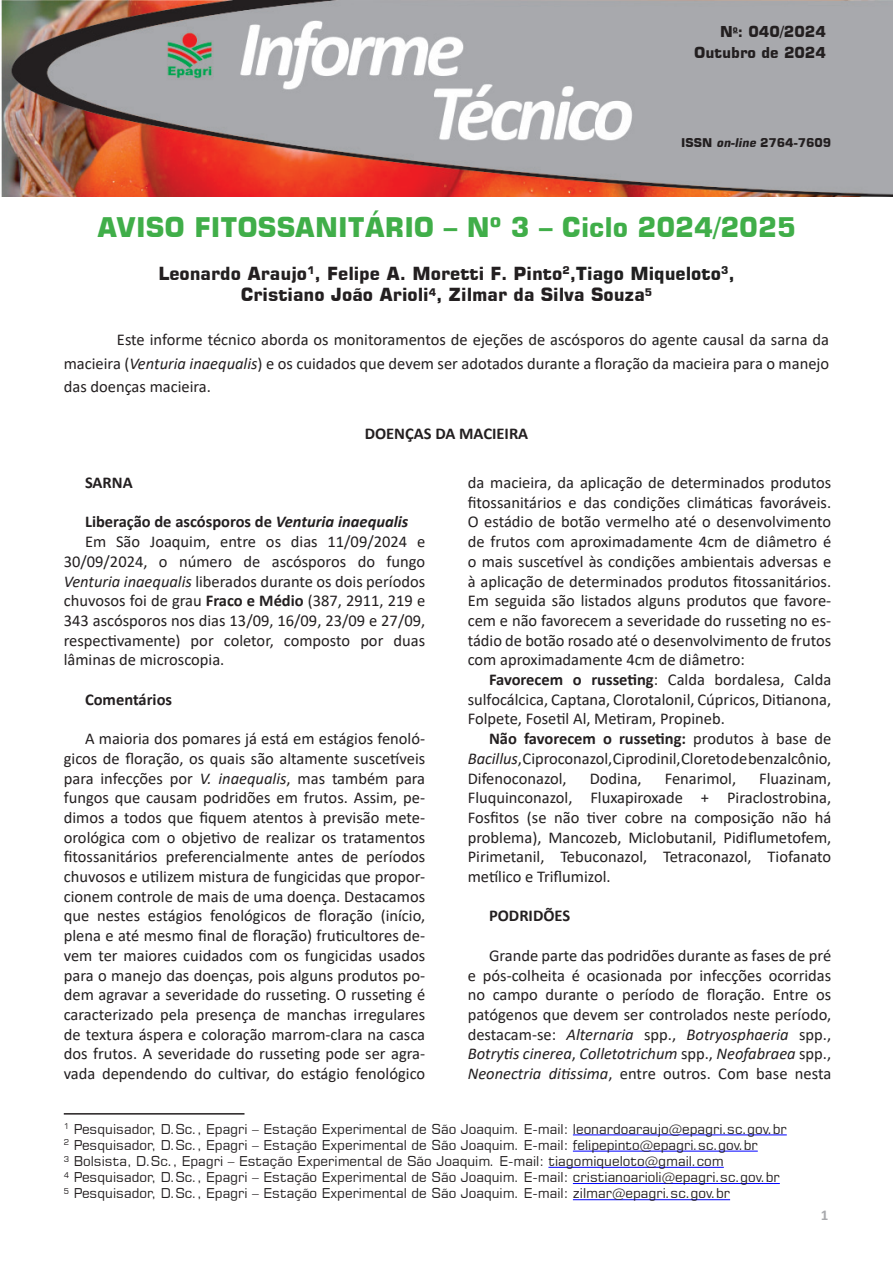
<style>
.page{position:relative;width:893px;height:1263px;background:#fff}
.page>*{position:absolute;margin:0;border:0;box-sizing:border-box;transform-origin:0 0}
.t1{font:700 27px "Square 721 BT";color:#40ae49}
.t2{font:700 18px "Square 721 BT";color:#231f20}
.Default{font:16.5px/19.6px "Calibri";color:#231f20;text-align:justify}
.Body_Text_2{font:16.5px/23.5px "Calibri";color:#231f20;text-align:justify}
.Default-2{font:700 16.5px "Calibri";color:#231f20}
.t3{font:700 15px "Square 721 BT";color:#231f20}
.t4{font:700 15px "Calibri";color:#a8a9ad}
.t5{font:13.5px "Square 721 BT";color:#231f20}
.t6{font:700 12px "Square 721 BT";color:#231f20}
.s1{font-style:italic}
.s2{color:#1f1f1f}
.s3{font-weight:700}
</style>
<div class="page">
<img style="left:1px;top:0;width:892px;height:197px">
<hr style="left:573px;top:1134px;width:214px;height:1px;background:#00f">
<hr style="left:573px;top:1151px;width:185px;height:1px;background:#00f">
<hr style="left:548px;top:1167px;width:176px;height:1px;background:#00f">
<hr style="left:573px;top:1183px;width:207px;height:1px;background:#00f">
<hr style="left:573px;top:1199px;width:157px;height:1px;background:#00f">
<hr style="left:64px;top:1113px;width:180px;height:1px;background:#231f20">
<p class="t3" style="left:720px;top:22px;width:107px">N<sup>o</sup>: 040/2024</p>
<p class="t3" style="left:694px;top:43px;width:133px">Outubro de 2024</p>
<p class="t6" style="left:681px;top:136px;width:152px">ISSN <span class="s1">on-line</span> 2764-7609</p>
<p class="t1" style="left:97px;top:210px;width:700px">AVISO FITOSSANITÁRIO – Nº 3 – Ciclo 2024/2025</p>
<p class="t2" style="left:158px;top:262px;width:578px">Leonardo Araujo<sup>1</sup>, Felipe A. Moretti F. Pinto<sup>2</sup>,<span class="s2">Tiago Miqueloto</span><sup>3</sup><span class="s2">,</span></p>
<p class="t2" style="left:241px;top:284px;width:413px">Cristiano João Arioli<sup>4</sup>, Zilmar da Silva Souza<sup>5</sup></p>
<p class="Body_Text_2" style="left:64px;top:327px;width:767px;text-indent:53px">Este informe técnico aborda os monitoramentos de ejeções de ascósporos do agente causal da sarna da macieira (<span class="s1">Venturia inaequalis</span>) e os cuidados que devem ser adotados durante a floração da macieira para o manejo das doenças macieira.</p>
<p class="Default-2" style="left:365px;top:422px;width:165px">DOENÇAS DA MACIEIRA</p>
<p class="Default-2" style="left:85px;top:471px;width:49px">SARNA</p>
<p class="Default-2" style="left:85px;top:510px;width:325px">Liberação de ascósporos de <span class="s1">Venturia inaequalis</span></p>
<p class="Default" style="left:64px;top:531px;width:363px;text-indent:21px">Em São Joaquim, entre os dias 11/09/2024 e 30/09/2024, o número de ascósporos do fungo <span class="s1">Venturia inaequalis</span> liberados durante os dois períodos chuvosos foi de grau <span class="s3">Fraco e Médio</span> (387, 2911, 219 e 343 ascósporos nos dias 13/09, 16/09, 23/09 e 27/09, respectivamente) por coletor, composto por duas lâminas de microscopia.</p>
<p class="Default-2" style="left:85px;top:688px;width:89px">Comentários</p>
<p class="Default" style="left:64px;top:728px;width:363px;text-indent:21px">A maioria dos pomares já está em estágios fenoló&shy;gicos de floração, os quais são altamente suscetíveis para infecções por <span class="s1">V. inaequalis</span>, mas também para fungos que causam podridões em frutos. Assim, pe&shy;dimos a todos que fiquem atentos à previsão mete&shy;orológica com o objetivo de realizar os tratamentos fitossanitários preferencialmente antes de períodos chuvosos e utilizem mistura de fungicidas que propor&shy;cionem controle de mais de uma doença. Destacamos que nestes estágios fenológicos de floração (início, plena e até mesmo final de floração) fruticultores de&shy;vem ter maiores cuidados com os fungicidas usados para o manejo das doenças, pois alguns produtos po&shy;dem agravar a severidade do russeting. O russeting é caracterizado pela presença de manchas irregulares de textura áspera e coloração marrom-clara na casca dos frutos. A severidade do russeting pode ser agra&shy;vada dependendo do cultivar, do estágio fenológico</p>
<p class="Default" style="left:468px;top:472px;width:365px">da macieira, da aplicação de determinados produtos fitossanitários e das condições climáticas favoráveis.<br>O estádio de botão vermelho até o desenvolvimento de frutos com aproximadamente 4cm de diâmetro é o mais suscetível às condições ambientais adversas e à aplicação de determinados produtos fitossanitários.<br>Em seguida são listados alguns produtos que favore&shy;cem e não favorecem a severidade do russeting no es&shy;tádio de botão rosado até o desenvolvimento de frutos com aproximadamente 4cm de diâmetro:</p>
<p class="Default" style="left:468px;top:669px;width:365px;text-indent:21px"><span class="s3">Favorecem o russeting</span>: Calda bordalesa, Calda sulfocálcica, Captana, Clorotalonil, Cúpricos, Ditianona, Folpete, Fosetil Al, Metiram, Propineb.</p>
<p class="Default" style="left:468px;top:728px;width:365px;text-indent:21px"><span class="s3">Não favorecem o russeting:</span> produtos à base de <span class="s1">Bacillus</span>, Ciproconazol, Ciprodinil, Cloreto de benzalcônio, Difenoconazol,</p>
<p class="Default" style="left:468px;top:768px;width:365px;text-indent:291px">Fluazinam, Fluquinconazol, Fluxapiroxade + Piraclostrobina, Fosfitos (se não tiver cobre na composição não há problema), Mancozeb, Miclobutanil, Pidiflumetofem, Pirimetanil, Tebuconazol, Tetraconazol, Tiofanato metílico e Triflumizol.</p>
<p class="Default-2" style="left:489px;top:904px;width:83px">PODRIDÕES</p>
<p class="Default" style="left:468px;top:945px;width:365px;text-indent:21px">Grande parte das podridões durante as fases de pré e pós-colheita é ocasionada por infecções ocorridas no campo durante o período de floração. Entre os patógenos que devem ser controlados neste período, destacam-se: <span class="s1">Alternaria</span> spp., <span class="s1">Botryosphaeria</span> spp., <span class="s1">Botrytis cinerea</span>, <span class="s1">Colletotrichum</span> spp., <span class="s1">Neofabraea</span> spp., <span class="s1">Neonectria ditissima</span>, entre outros. Com base nesta</p>
<p class="Default" style="left:590px;top:768px;width:53px">Dodina,</p>
<p class="Default" style="left:665px;top:768px;width:73px">Fenarimol,</p>
<p class="t5" style="left:64px;top:1120px;width:724px"><sup>1</sup> Pesquisador, D.Sc., Epagri – Estação Experimental de São Joaquim. E-mail: leonardoaraujo@epagri.sc.gov.br</p>
<p class="t5" style="left:64px;top:1136px;width:695px"><sup>2</sup> Pesquisador, D.Sc., Epagri – Estação Experimental de São Joaquim. E-mail: felipepinto@epagri.sc.gov.br</p>
<p class="t5" style="left:64px;top:1152px;width:662px"><sup>3</sup> Bolsista, D.Sc., Epagri – Estação Experimental de São Joaquim. E-mail: tiagomiqueloto@gmail.com</p>
<p class="t5" style="left:64px;top:1169px;width:717px"><sup>4</sup> Pesquisador, D.Sc., Epagri – Estação Experimental de São Joaquim. E-mail: cristianoarioli@epagri.sc.gov.br</p>
<p class="t5" style="left:64px;top:1185px;width:668px"><sup>5</sup> Pesquisador, D.Sc., Epagri – Estação Experimental de São Joaquim. E-mail: zilmar@epagri.sc.gov.br</p>
<p class="t4" style="left:821px;top:1205px;width:9px">1</p>
</div>
